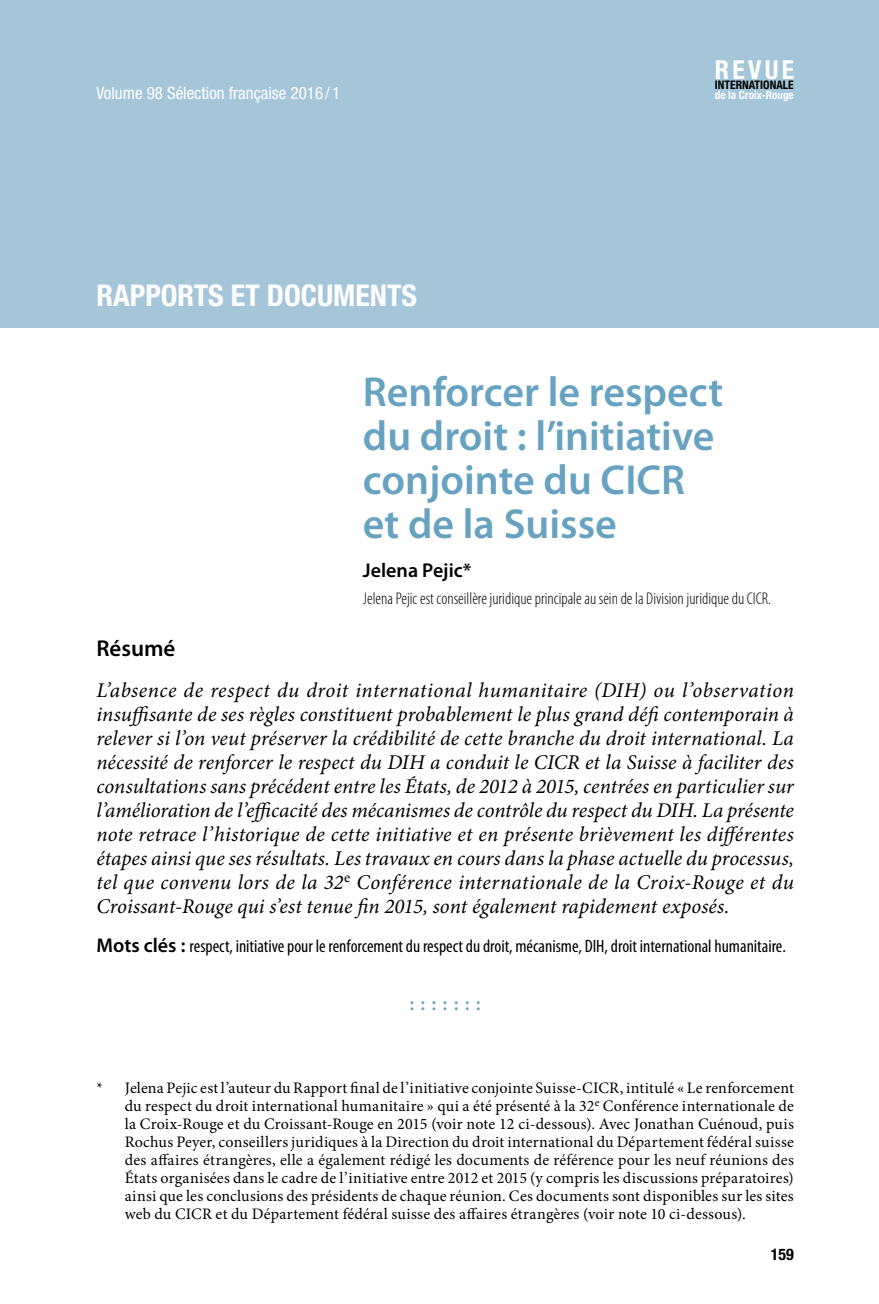
<style>
.page{position:relative;width:879px;height:1304px;background:#fff}
.page>*{position:absolute;margin:0;border:0;box-sizing:border-box;transform-origin:0 0}
.Titre_article{font:600 42px/44px "Myriad Pro";color:#67a2c0}
.Chapitre{font:700 condensed 30px "Helvetica Neue";color:#fff}
.t1{font:700 condensed 26.2px "Helvetica Neue";letter-spacing:.13em;color:#fff}
.Head1{font:600 23px "Myriad Pro";color:#000}
.Intro{font:italic 21px/24px "Minion Pro";letter-spacing:.005em;color:#000;text-align:justify}
.t2{font:600 21px "Minion Pro";color:#67a2c0}
.Auteur_article{font:600 20px "Myriad Pro";color:#000}
.Motcle{font:condensed 18px "Myriad Pro";color:#000}
.Exergue{font:300 condensed 17px "Myriad Pro";color:#000}
.t3{font:condensed 17px "Helvetica Neue LT Std";color:#fff}
.notes{font:16px/18px "Minion Pro";letter-spacing:.015em;color:#000;text-align:justify}
.t4{font:700 condensed 16px "Helvetica Neue";color:#000}
.t5{font:700 condensed 11.8px "Helvetica Neue";color:#000}
.t6{font:700 condensed 11.4px "Helvetica Neue";color:#fff}
.s1{font-weight:600;font-stretch:normal;font-size:20px}
</style>
<div class="page">
<div style="left:0;top:0;width:879px;height:328px;background:#a5c6d9"></div>
<p class="t3" style="left:96px;top:83px;width:245px">Volume 98 Sélection française 2016 / 1</p>
<p class="Chapitre" style="left:96px;top:277px;width:322px">RAPPORTS ET DOCUMENTS</p>
<p class="t1" style="left:715px;top:54px;width:81px">REVUE</p>
<p class="t5" style="left:715px;top:78px;width:80px">INTERNATIONALE</p>
<p class="t6" style="left:715px;top:88px;width:80px">de la Croix-Rouge</p>
<p class="Titre_article" style="left:363px;top:369px;width:362px">Renforcer le respect du droit : l’initiative conjointe du CICR et de la Suisse</p>
<p class="Auteur_article" style="left:363px;top:557px;width:110px">Jelena Pejic*</p>
<p class="Exergue" style="left:363px;top:590px;width:410px">Jelena Pejic est conseillère juridique principale au sein de la Division juridique du CICR.</p>
<p class="Head1" style="left:96px;top:633px;width:81px">Résumé</p>
<p class="Intro" style="left:96px;top:678px;width:699px">L’absence de respect du droit international humanitaire (DIH) ou l’observation insuffisante de ses règles constituent probablement le plus grand défi contemporain à relever si l’on veut préserver la crédibilité de cette branche du droit international. La nécessité de renforcer le respect du DIH a conduit le CICR et la Suisse à faciliter des consultations sans précédent entre les États, de 2012 à 2015, centrées en particulier sur l’amélioration de l’efficacité des mécanismes de contrôle du respect du DIH. La présente note retrace l’historique de cette initiative et en présente brièvement les différentes étapes ainsi que ses résultats. Les travaux en cours dans la phase actuelle du processus, tel que convenu lors de la 32<sup>e</sup> Conférence internationale de la Croix-Rouge et du Croissant-Rouge qui s’est tenue fin 2015, sont également rapidement exposés.</p>
<p class="Motcle" style="left:96px;top:936px;width:691px"><span class="s1">Mots clés :</span> respect, initiative pour le renforcement du respect du droit, mécanisme, DIH, droit international humanitaire.</p>
<p class="t2" style="left:409px;top:988px;width:73px">:::::::</p>
<p class="notes" style="left:125px;top:1079px;width:671px;text-indent:-28px">* Jelena Pejic est l’auteur du Rapport final de l’initiative conjointe Suisse-CICR, intitulé « Le renforcement du respect du droit international humanitaire » qui a été présenté à la 32<sup>e</sup> Conférence internationale de la Croix-Rouge et du Croissant-Rouge en 2015 (voir note 12 ci-dessous). Avec Jonathan Cuénoud, puis Rochus Peyer, conseillers juridiques à la Direction du droit international du Département fédéral suisse des affaires étrangères, elle a également rédigé les documents de référence pour les neuf réunions des États organisées dans le cadre de l’initiative entre 2012 et 2015 (y compris les discussions préparatoires) ainsi que les conclusions des présidents de chaque réunion. Ces documents sont disponibles sur les sites web du CICR et du Département fédéral suisse des affaires étrangères (voir note 10 ci-dessous).</p>
<p class="t4" style="left:771px;top:1244px;width:25px">159</p>
</div>
